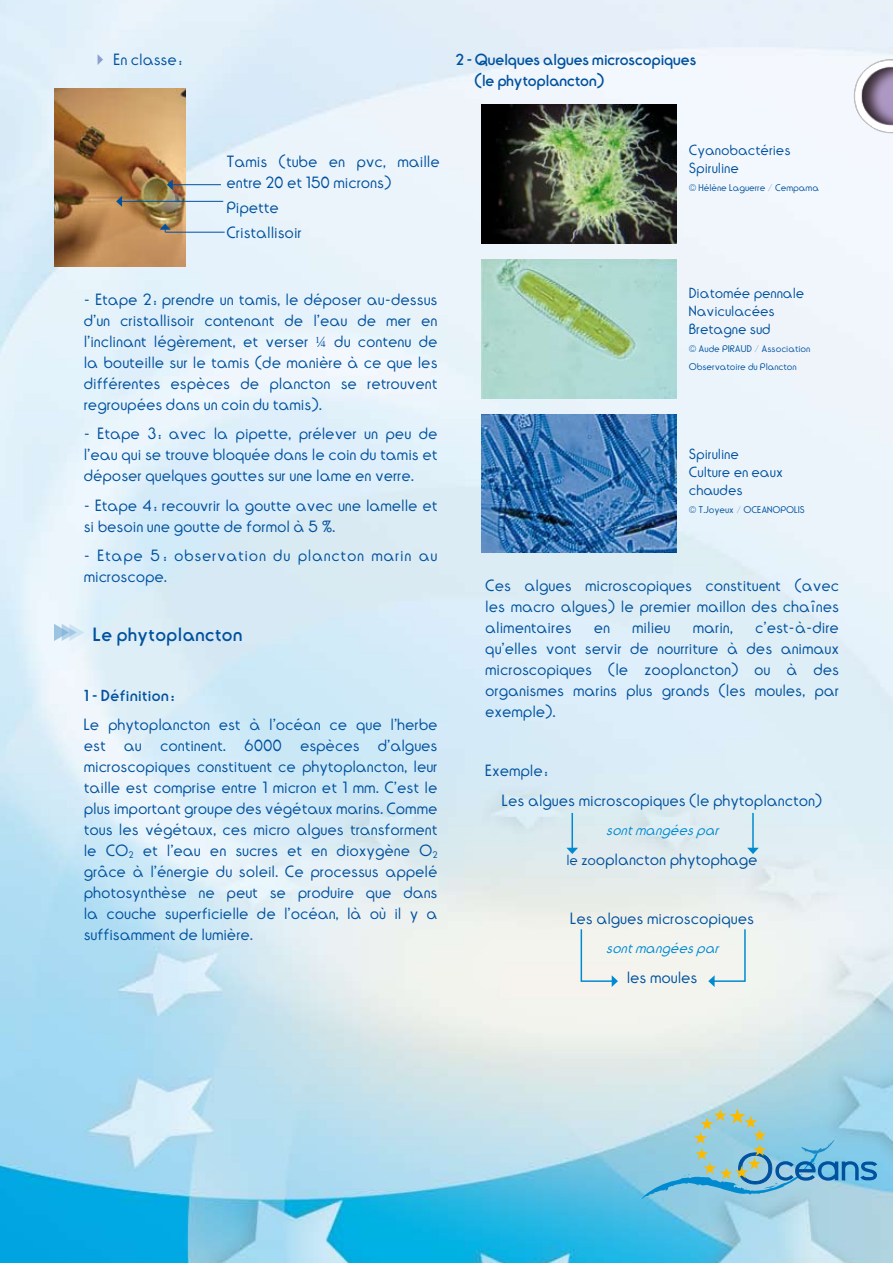
<style>
.page{position:relative;width:893px;height:1263px;background:#fff}
.page>*{position:absolute;margin:0;border:0;box-sizing:border-box;transform-origin:0 0}
.t1{font:500 18px "Ronda";color:#00519e}
.t2{font:300 15px/21px "Ronda";color:#00519e;text-align:justify}
.t3{font:300 15px/21px "Ronda";letter-spacing:.05em;color:#00519e}
.t4{font:500 15px/21px "Ronda";letter-spacing:-.03em;color:#00519e}
.t5{font:500 15px "Ronda";color:#00519e}
.t6{font:300 13.5px/18px "Ronda";color:#00519e}
.t7{font:italic 300 13.5px "Ronda";color:#008bd0}
.t8{font:300 9px/18px "Ronda";color:#00519e}
.s1{font-size:22.5px}
.s2{font-family:"Times";font-weight:400}
.s3{font-size:13.5px}
</style>
<div class="page">
<img style="left:0;top:0;width:893px;height:1263px">
<svg style="left:641px;top:1109px;width:236px;height:90px;background:#8bc3d7"></svg>
<img style="left:850px;top:54px;width:43px;height:87px">
<svg style="left:54px;top:624px;width:30px;height:17px"></svg>
<img style="left:54px;top:88px;width:132px;height:178px">
<hr style="left:172px;top:184px;width:49px;height:1px;background:#00519e">
<svg style="left:167px;top:179px;width:6px;height:11px"></svg>
<hr style="left:121px;top:201px;width:102px;height:1px;background:#00519e">
<svg style="left:116px;top:196px;width:6px;height:11px"></svg>
<svg style="left:160px;top:224px;width:11px;height:8px"></svg>
<hr style="left:165px;top:232px;width:60px;height:1px;background:#00519e">
<img style="left:482px;top:104px;width:194px;height:140px">
<img style="left:482px;top:259px;width:194px;height:140px">
<img style="left:482px;top:415px;width:194px;height:138px">
<hr style="left:752px;top:813px;width:2px;height:35px;background:#008bd0">
<svg style="left:747px;top:848px;width:12px;height:6px"></svg>
<hr style="left:571px;top:813px;width:2px;height:35px;background:#008bd0">
<svg style="left:566px;top:848px;width:12px;height:6px"></svg>
<svg style="left:580px;top:928px;width:38px;height:59px;background:#e2ebeb"></svg>
<svg style="left:708px;top:928px;width:38px;height:59px"></svg>
<svg style="left:98px;top:54px;width:5px;height:11px"></svg>
<p class="t2" style="left:114px;top:50px;width:70px">En classe:</p>
<p class="t4" style="left:474px;top:50px;width:224px;text-indent:-19px">2 - Quelques algues microscopiques (le phytoplancton)</p>
<p class="t2" style="left:226px;top:151px;width:215px">Tamis (tube en pvc, maille entre 2<span class="s1">o</span> et 15<span class="s1">o</span> microns)</p>
<p class="t2" style="left:226px;top:195px;width:77px;line-height:25.2px">Pipette<br>Cristallisoir</p>
<p class="t2" style="left:84px;top:289px;width:355px">- Etape 2: prendre un tamis, le déposer au-dessus d’un cristallisoir contenant de l’eau de mer en l’inclinant légèrement, et verser <span class="s2">¼</span> du contenu de la bouteille sur le tamis (de manière à ce que les différentes espèces de plancton se retrouvent regroupées dans un coin du tamis).</p>
<p class="t2" style="left:84px;top:424px;width:355px">- Etape 3: avec la pipette, prélever un peu de l’eau qui se trouve bloquée dans le coin du tamis et déposer quelques gouttes sur une lame en verre.</p>
<p class="t2" style="left:84px;top:495px;width:355px">- Etape 4: recouvrir la goutte avec une lamelle et si besoin une goutte de formol à 5 %.</p>
<p class="t3" style="left:84px;top:546px;width:355px">- Etape 5 : observation du plancton marin au microscope.</p>
<p class="t1" style="left:93px;top:624px;width:151px">Le phytoplancton</p>
<p class="t5" style="left:84px;top:686px;width:92px">1 - Définition:</p>
<p class="t2" style="left:84px;top:714px;width:355px">Le phytoplancton est à l’océan ce que l’herbe est au continent. 6<span class="s1">ooo</span> espèces d’algues microscopiques constituent ce phytoplancton, leur taille est comprise entre 1 micron et 1 mm. C’est le plus important groupe des végétaux marins. Comme tous les végétaux, ces micro algues transforment le CO<sub>2</sub> et l’eau en sucres et en dioxygène O<sub>2 </sub>grâce à l’énergie du soleil. Ce processus appelé photosynthèse ne peut se produire que dans la couche superficielle de l’océan, là où il y a suffisamment de lumière.</p>
<p class="t6" style="left:689px;top:141px;width:103px">Cyanobactéries<br>Spiruline</p>
<p class="t8" style="left:689px;top:179px;width:132px">© Hélène Laguerre / Cempama</p>
<p class="t6" style="left:689px;top:284px;width:117px">Diatomée pennale<br>Naviculacées<br>Bretagne sud</p>
<p class="t8" style="left:689px;top:340px;width:123px">© Aude PIRAUD / Association<br>Observatoire du Plancton</p>
<p class="t6" style="left:689px;top:445px;width:96px">Spiruline<br>Culture en eaux chaudes</p>
<p class="t8" style="left:689px;top:501px;width:117px">© T.Joyeux / OCEANOPOLIS</p>
<p class="t2" style="left:485px;top:576px;width:355px">Ces algues microscopiques constituent (avec les macro algues) le premier maillon des chaînes alimentaires</p>
<p class="t2" style="left:485px;top:618px;width:355px;text-indent:270px">c’est-à-dire qu’elles vont servir de nourriture à des animaux microscopiques (le zooplancton) ou à des organismes marins plus grands (les moules, par exemple).</p>
<p class="t2" style="left:594px;top:618px;width:18px">en</p>
<p class="t2" style="left:632px;top:618px;width:40px">milieu</p>
<p class="t2" style="left:693px;top:618px;width:42px">marin,</p>
<p class="t2" style="left:502px;top:756px;width:322px;line-height:29.5px;text-indent:-17px">Exemple:<br>Les algues microscopiques (le phytoplancton)</p>
<p class="t7" style="left:606px;top:822px;width:119px">sontmangéespar</p>
<p class="t2" style="left:567px;top:849px;width:192px"><span class="s3">le zo</span>oplancton phytophage</p>
<p class="t2" style="left:570px;top:908px;width:185px">Les algues microscopiques</p>
<p class="t7" style="left:606px;top:940px;width:119px">sontmangéespar</p>
<p class="t2" style="left:627px;top:967px;width:72px">les moules</p>
</div>
